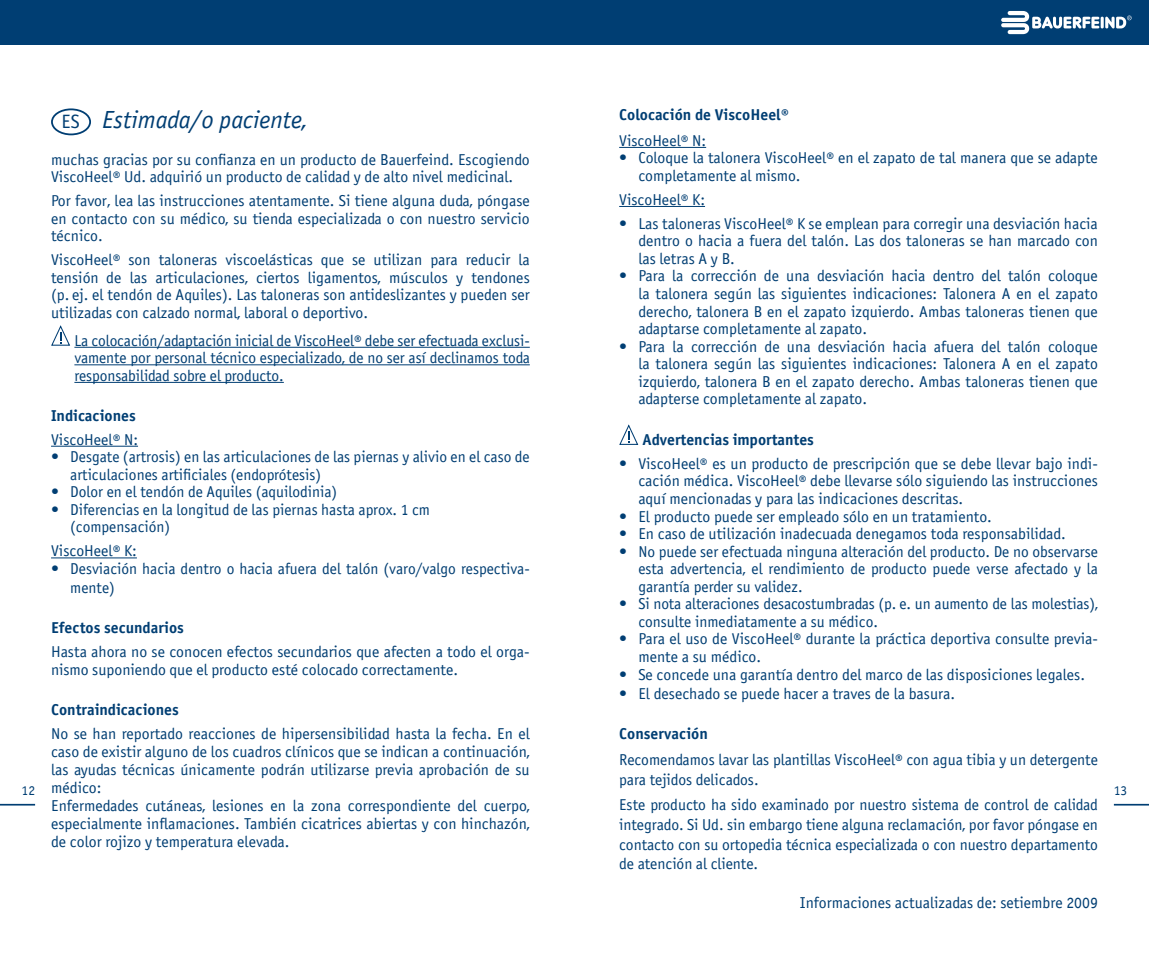
<style>
.page{position:relative;width:1149px;height:957px;background:#fff}
.page>*{position:absolute;margin:0;border:0;box-sizing:border-box;transform-origin:0 0}
.t1{font:italic 24.75px "BF Officina Sans N";color:#003e73}
.t2{font:19.35px "BF Officina Sans N";color:#003e73}
.t3{font:15.75px/17.6px "BF Officina Sans N";color:#003e73}
.t4{font:700 15.75px "BF Officina Sans N";color:#003e73}
.t5{font:13.5px "BF Officina Sans N";color:#003e73}
</style>
<div class="page">
<div style="left:0;top:0;width:1148px;height:45px;background:#003e73"></div>
<svg style="left:1001px;top:11px;width:130px;height:23px"></svg>
<hr style="left:0;top:804px;width:35px;height:1px;background:#003e73">
<hr style="left:1113px;top:804px;width:35px;height:1px;background:#003e73">
<hr style="left:74px;top:347px;width:455px;height:1px;background:#003e73">
<hr style="left:74px;top:364px;width:455px;height:1px;background:#003e73">
<hr style="left:74px;top:382px;width:210px;height:1px;background:#003e73">
<hr style="left:51px;top:446px;width:87px;height:1px;background:#003e73">
<hr style="left:51px;top:557px;width:86px;height:1px;background:#003e73">
<svg style="left:51px;top:325px;width:20px;height:21px"></svg>
<div style="left:51px;top:108px;width:40px;height:27px;border:2px solid #003e73;border-radius:50%"></div>
<hr style="left:619px;top:147px;width:87px;height:1px;background:#003e73">
<hr style="left:619px;top:206px;width:85px;height:1px;background:#003e73">
<svg style="left:619px;top:424px;width:20px;height:21px"></svg>
<p class="t4" style="left:619px;top:104px;width:171px">Colocación de ViscoHeel®</p>
<p class="t3" style="left:619px;top:131px;width:88px">ViscoHeel® N:</p>
<p class="t3" style="left:638px;top:149px;width:461px;text-indent:-19px">• Coloque la talonera ViscoHeel® en el zapato de tal manera que se adapte completamente al mismo.</p>
<p class="t3" style="left:619px;top:190px;width:87px">ViscoHeel® K:</p>
<p class="t3" style="left:638px;top:214px;width:461px;text-align:justify;text-indent:-19px">• Las taloneras ViscoHeel® K se emplean para corregir una desviación hacia dentro o hacia a fuera del talón. Las dos taloneras se han marcado con las letras A y B.</p>
<p class="t3" style="left:638px;top:267px;width:461px;text-align:justify;text-indent:-19px">• Para la corrección de una desviación hacia dentro del talón coloque la talonera según las siguientes indicaciones: Talonera A en el zapato derecho, talonera B en el zapato izquierdo. Ambas taloneras tienen que adaptarse completamente al zapato.</p>
<p class="t3" style="left:638px;top:337px;width:461px;text-align:justify;text-indent:-19px">• Para la corrección de una desviación hacia afuera del talón coloque la talonera según las siguientes indicaciones: Talonera A en el zapato izquierdo, talonera B en el zapato derecho. Ambas taloneras tienen que adapterse completamente al zapato.</p>
<p class="t4" style="left:642px;top:429px;width:173px">Advertencias importantes</p>
<p class="t3" style="left:638px;top:454px;width:461px;text-align:justify;text-indent:-19px">• ViscoHeel® es un producto de prescripción que se debe llevar bajo indi&shy;cación médica. ViscoHeel® debe llevarse sólo siguiendo las instrucciones aquí mencionadas y para las indicaciones descritas.</p>
<p class="t3" style="left:619px;top:507px;width:374px">• El producto puede ser empleado sólo en un tratamiento.</p>
<p class="t3" style="left:619px;top:525px;width:448px">• En caso de utilización inadecuada denegamos toda responsabilidad.</p>
<p class="t3" style="left:638px;top:542px;width:461px;text-align:justify;text-indent:-19px">• No puede ser efectuada ninguna alteración del producto. De no observarse esta advertencia, el rendimiento de producto puede verse afectado y la garantía perder su validez.</p>
<p class="t3" style="left:638px;top:595px;width:461px;text-indent:-19px">• Si nota alteraciones desacostumbradas (p. e. un aumento de las molestias), consulte inmediatamente a su médico.</p>
<p class="t3" style="left:638px;top:630px;width:461px;text-indent:-19px">• Para el uso de ViscoHeel® durante la práctica deportiva consulte previa&shy;mente a su médico.</p>
<p class="t3" style="left:619px;top:665px;width:467px">• Se concede una garantía dentro del marco de las disposiciones legales.</p>
<p class="t3" style="left:619px;top:684px;width:337px">• El desechado se puede hacer a traves de la basura.</p>
<p class="t4" style="left:619px;top:723px;width:90px">Conservación</p>
<p class="t3" style="left:619px;top:749px;width:480px;line-height:19.6px">Recomendamos lavar las plantillas ViscoHeel® con agua tibia y un detergente para tejidos delicados.</p>
<p class="t3" style="left:619px;top:795px;width:480px;line-height:19.6px;text-align:justify">Este producto ha sido examinado por nuestro sistema de control de calidad integrado. Si Ud. sin embargo tiene alguna reclamación, por favor póngase en contacto con su ortopedia técnica especializada o con nuestro departamento de atención al cliente.</p>
<p class="t3" style="left:799px;top:893px;width:299px">Informaciones actualizadas de: setiembre 2009</p>
<h1 class="t1" style="left:102px;top:104px;width:206px">Estimada/o paciente,</h1>
<p class="t3" style="left:51px;top:150px;width:480px">muchas gracias por su confianza en un producto de Bauerfeind. Escogiendo<br>ViscoHeel® Ud. adquirió un producto de calidad y de alto nivel medicinal.</p>
<p class="t3" style="left:51px;top:192px;width:480px;text-align:justify">Por favor, lea las instrucciones atentamente. Si tiene alguna duda, póngase en contacto con su médico, su tienda especializada o con nuestro servicio técnico.</p>
<p class="t3" style="left:51px;top:251px;width:480px;text-align:justify">ViscoHeel® son taloneras viscoelásticas que se utilizan para reducir la tensión de las articulaciones, ciertos ligamentos, músculos y tendones (p. ej. el tendón de Aquiles). Las taloneras son antideslizantes y pueden ser utilizadas con calzado normal, laboral o deportivo.</p>
<p class="t3" style="left:74px;top:331px;width:457px;text-align:justify">La colocación/adaptación inicial de ViscoHeel® debe ser efectuada exclusi&shy;vamente por personal técnico especializado, de no ser así declinamos toda responsabilidad sobre el producto.</p>
<p class="t4" style="left:51px;top:405px;width:86px">Indicaciones</p>
<p class="t3" style="left:51px;top:430px;width:88px">ViscoHeel® N:</p>
<p class="t3" style="left:70px;top:448px;width:461px;text-indent:-19px">• Desgate (artrosis) en las articulaciones de las piernas y alivio en el caso de articulaciones artificiales (endoprótesis)</p>
<p class="t3" style="left:51px;top:483px;width:288px">• Dolor en el tendón de Aquiles (aquilodinia)</p>
<p class="t3" style="left:70px;top:500px;width:361px;text-indent:-19px">• Diferencias en la longitud de las piernas hasta aprox. 1 cm (compensación)</p>
<p class="t3" style="left:51px;top:542px;width:87px">ViscoHeel® K:</p>
<p class="t3" style="left:70px;top:558px;width:461px;line-height:19.6px;text-indent:-19px">• Desviación hacia dentro o hacia afuera del talón (varo/valgo respectiva&shy;mente)</p>
<p class="t4" style="left:51px;top:618px;width:134px">Efectos secundarios</p>
<p class="t3" style="left:51px;top:643px;width:480px">Hasta ahora no se conocen efectos secundarios que afecten a todo el orga&shy;nismo suponiendo que el producto esté colocado correctamente.</p>
<p class="t4" style="left:51px;top:699px;width:129px">Contraindicaciones</p>
<p class="t3" style="left:51px;top:724px;width:480px">No se han reportado reacciones de hipersensibilidad hasta la fecha. En el caso de existir alguno de los cuadros clínicos que se indican a continuación, las ayudas técnicas únicamente podrán utilizarse previa aprobación de su médico:<br>Enfermedades cutáneas, lesiones en la zona correspondiente del cuerpo, especialmente inflamaciones. También cicatrices abiertas y con hinchazón, de color rojizo y temperatura elevada.</p>
<p class="t2" style="left:61px;top:110px;width:20px">ES</p>
<p class="t5" style="left:22px;top:781px;width:15px">12</p>
<p class="t5" style="left:1113px;top:781px;width:15px">13</p>
</div>
